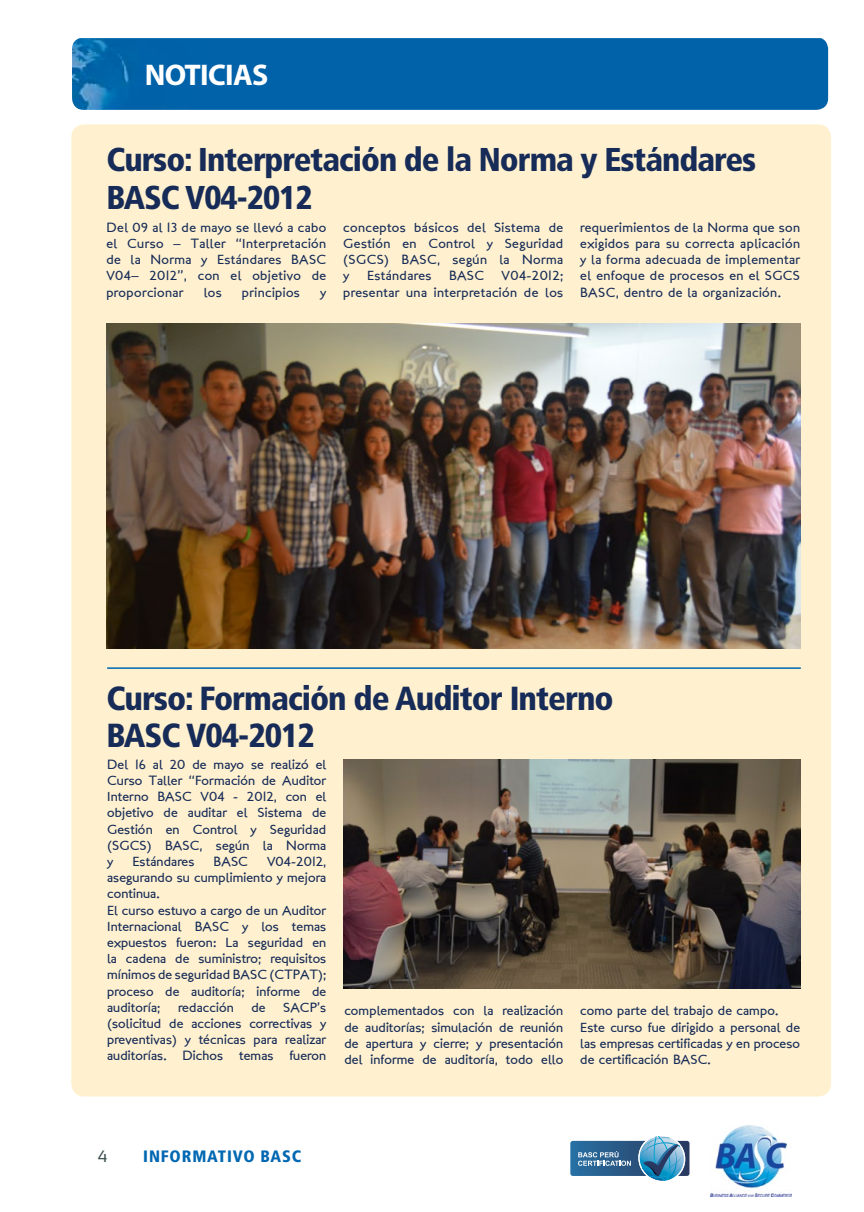
<style>
.page{position:relative;width:864px;height:1212px;background:#fff}
.page>*{position:absolute;margin:0;border:0;box-sizing:border-box;transform-origin:0 0}
.t1{font:900 condensed 33.3px/37.5px "Frutiger LT Std";letter-spacing:-.03em;color:#162b57}
.t2{font:900 condensed 33px/37.5px "Frutiger LT Std";letter-spacing:-.03em;color:#162b57}
.t3{font:700 30px "Myriad Pro";letter-spacing:-.025em;color:#fff}
.t4{font:900 condensed 16.5px "Frutiger LT Std";letter-spacing:.05em;color:#0067b2}
.t5{font:16.5px "Sansation";color:#3e5052}
.t6{font:13.5px/16.2px "London Between";letter-spacing:.01em;color:#162b57;text-align:justify}
.t7{font:13.5px/16.2px "London Between";letter-spacing:.03em;color:#162b57;text-align:right}
</style>
<div class="page">
<img style="left:710px;top:1126px;width:81px;height:70px">
<svg style="left:570px;top:1136px;width:119px;height:45px"></svg>
<div style="left:72px;top:38px;width:755px;height:72px;background:#0162a9"></div>
<div style="left:71px;top:124px;width:759px;height:972px;background:#fff1d0;border-radius:13px"></div>
<img style="left:106px;top:324px;width:693px;height:324px">
<img style="left:343px;top:759px;width:456px;height:230px">
<hr style="left:107px;top:667px;width:693px;height:2px;background:#0067b2">
<h3 class="t3" style="left:145px;top:55px;width:125px">NOTICIAS</h3>
<h2 class="t2" style="left:106px;top:141px;width:651px">Curso: Interpretación de la Norma y Estándares<br>BASC V04-2012</h2>
<p class="t6" style="left:106px;top:219px;width:221px">Del 09 al 13 de mayo se llevó a cabo el Curso – Taller “Interpretación de la Norma y Estándares BASC V04– 2012”, con el objetivo de proporcionar</p>
<p class="t6" style="left:343px;top:219px;width:221px">conceptos básicos del Sistema de Gestión en Control y Seguridad (SGCS) BASC, según la Norma y</p>
<p class="t6" style="left:580px;top:219px;width:221px">requerimientos de la Norma que son exigidos para su correcta aplicación y la forma adecuada de implementar el enfoque de procesos en el SGCS BASC, dentro de la organización.</p>
<p class="t7" style="left:367px;top:268px;width:66px">Estándares</p>
<p class="t6" style="left:449px;top:268px;width:37px">BASC</p>
<p class="t7" style="left:343px;top:268px;width:221px">V04-2012;<br>presentar una interpretación de los</p>
<p class="t6" style="left:204px;top:284px;width:19px">los</p>
<p class="t7" style="left:242px;top:284px;width:59px">principios</p>
<p class="t6" style="left:320px;top:284px;width:8px">y</p>
<h1 class="t1" style="left:106px;top:679px;width:508px">Curso: Formación de Auditor Interno<br>BASC V04-2012</h1>
<p class="t6" style="left:107px;top:756px;width:220px">Del 16 al 20 de mayo se realizó el Curso Taller “Formación de Auditor Interno BASC V04 - 2012, con el objetivo de auditar el Sistema de Gestión en Control y Seguridad (SGCS) BASC, según la Norma y</p>
<p class="t6" style="left:132px;top:853px;width:63px">Estándares</p>
<p class="t6" style="left:213px;top:853px;width:36px">BASC</p>
<p class="t6" style="left:107px;top:853px;width:220px;text-align:left;text-indent:160px">V04-2012, asegurando su cumplimiento y mejora continua.<br>El curso estuvo a cargo de un Auditor<br>Internacional BASC y los temas expuestos fueron: La seguridad en la cadena de suministro; requisitos mínimos de seguridad BASC (CTPAT); proceso de auditoría; informe de auditoría;</p>
<p class="t6" style="left:178px;top:999px;width:57px">redacción</p>
<p class="t6" style="left:251px;top:999px;width:16px">de</p>
<p class="t6" style="left:107px;top:999px;width:220px;text-indent:176px">SACP’s (solicitud de acciones correctivas y preventivas) y técnicas para realizar auditorías. Dichos temas fueron</p>
<p class="t6" style="left:344px;top:1003px;width:220px">complementados con la realización de auditorías; simulación de reunión de apertura y cierre; y presentación del informe de auditoría, todo ello</p>
<p class="t6" style="left:580px;top:1003px;width:221px;text-align:left">como parte del trabajo de campo.<br>Este curso fue dirigido a personal de las empresas certificadas y en proceso de certificación BASC.</p>
<p class="t5" style="left:98px;top:1147px;width:11px">4</p>
<p class="t4" style="left:143px;top:1146px;width:159px">INFORMATIVO BASC</p>
</div>
